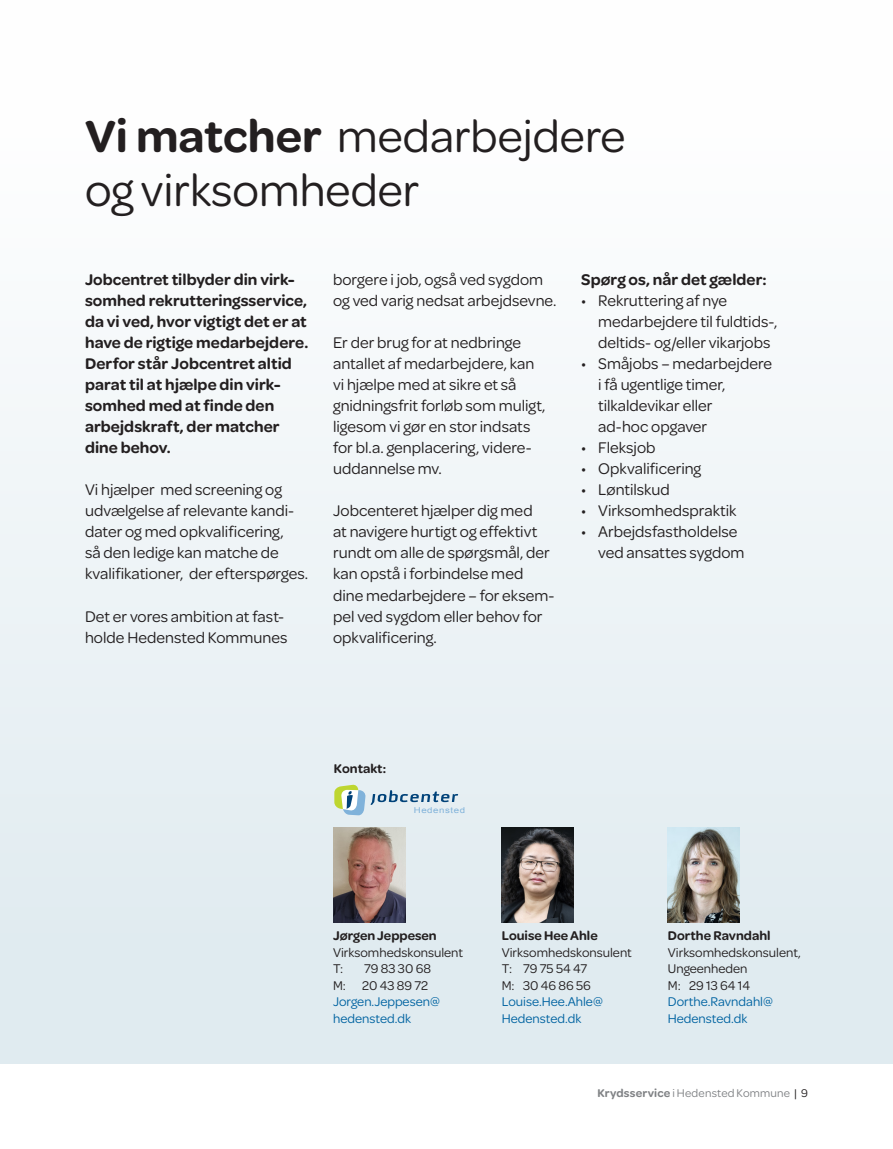
<style>
.page{position:relative;width:893px;height:1149px;background:#fff}
.page>*{position:absolute;margin:0;border:0;box-sizing:border-box;transform-origin:0 0}
.t1{font:48px/54px "Omnes";color:#231f20}
.Brød{font:16.5px/21px "Omnes";color:#231f20}
.Brød-2{font:600 16.5px/21px "Omnes";color:#231f20}
.t2{font:13.5px/16.5px "Omnes";color:#231f20}
.t3{font:13.5px/16.5px "Omnes";color:#0063a1}
.t4{font:600 13.5px "Omnes";color:#231f20}
.t5{font:12px "Omnes";letter-spacing:.015em;color:#808285}
.t6{font:8.1px "Arial";letter-spacing:.06em;color:#80b2da;scale:1.2 1}
.s1{font-weight:600}
.s2{color:#231f20}
</style>
<div class="page">
<div style="left:0;top:0;width:893px;height:1063px;background:linear-gradient(to bottom,#fff,#dde9ee)"></div>
<img style="left:334px;top:827px;width:71px;height:95px">
<img style="left:502px;top:827px;width:71px;height:95px">
<img style="left:668px;top:827px;width:71px;height:95px">
<svg style="left:334px;top:784px;width:124px;height:31px;background:#c6d8d9"></svg>
<p class="t1" style="left:85px;top:106px;width:542px"><span class="s1">Vi matcher</span> medarbejdere og virksomheder</p>
<p class="Brød-2" style="left:85px;top:268px;width:225px">Jobcentret tilbyder din virk&shy;somhed rekrutteringsservice, da vi ved, hvor vigtigt det er at have de rigtige medarbejdere.</p>
<p class="Brød-2" style="left:85px;top:352px;width:208px">Derfor står Jobcentret altid parat til at hjælpe din virk&shy;somhed med at finde den arbejdskraft, der matcher dine behov.</p>
<p class="Brød" style="left:85px;top:478px;width:225px">Vi hjælper med screening og udvælgelse af relevante kandi&shy;dater og med opkvalificering,<br>så den ledige kan matche de kvalifikationer, der efterspørges.</p>
<p class="Brød" style="left:85px;top:604px;width:204px">Det er vores ambition at fast&shy;holde Hedensted Kommunes</p>
<p class="Brød" style="left:333px;top:268px;width:225px">borgere i job, også ved sygdom og ved varig nedsat arbejdsevne.</p>
<p class="Brød" style="left:333px;top:331px;width:214px">Er der brug for at nedbringe antallet af medarbejdere, kan vi hjælpe med at sikre et så gnidningsfrit forløb som muligt, ligesom vi gør en stor indsats for bl.a. genplacering, videre&shy;uddannelse mv.</p>
<p class="Brød" style="left:333px;top:499px;width:223px">Jobcenteret hjælper dig med<br>at navigere hurtigt og effektivt rundt om alle de spørgsmål, der kan opstå i forbindelse med dine medarbejdere – for eksem&shy;pel ved sygdom eller behov for opkvalificering.</p>
<p class="Brød-2" style="left:581px;top:268px;width:187px">Spørg os, når det gælder:</p>
<p class="Brød" style="left:598px;top:289px;width:181px;text-indent:-17px">• Rekruttering af nye medarbejdere til fuldtids-, deltids- og/eller vikarjobs</p>
<p class="Brød" style="left:598px;top:352px;width:175px;text-indent:-17px">• Småjobs – medarbejdere i få ugentlige timer, tilkaldevikar eller<br>ad-hoc opgaver</p>
<p class="Brød" style="left:581px;top:436px;width:76px">• Fleksjob</p>
<p class="Brød" style="left:581px;top:457px;width:122px">• Opkvalificering</p>
<p class="Brød" style="left:581px;top:478px;width:90px">• Løntilskud</p>
<p class="Brød" style="left:581px;top:499px;width:157px">• Virksomhedspraktik</p>
<p class="Brød" style="left:598px;top:520px;width:148px;text-indent:-17px">• Arbejdsfastholdelse ved ansattes sygdom</p>
<p class="t4" style="left:334px;top:758px;width:54px">Kontakt:</p>
<p class="t6" style="left:414px;top:804px;width:44px">Hedensted</p>
<p class="t4" style="left:333px;top:926px;width:105px">Jørgen Jeppesen</p>
<p class="t2" style="left:333px;top:943px;width:132px">Virksomhedskonsulent</p>
<p class="t2" style="left:333px;top:959px;width:12px">T:</p>
<p class="t2" style="left:364px;top:959px;width:68px">79 83 30 68</p>
<p class="t2" style="left:333px;top:976px;width:97px">M: 20 43 89 72</p>
<p class="t3" style="left:333px;top:992px;width:108px">Jorgen.Jeppesen@ hedensted.dk</p>
<p class="t4" style="left:502px;top:926px;width:98px">Louise Hee Ahle</p>
<p class="t2" style="left:502px;top:943px;width:132px">Virksomhedskonsulent</p>
<p class="t2" style="left:502px;top:959px;width:87px">T: 79 75 54 47</p>
<p class="t2" style="left:502px;top:976px;width:91px">M: 30 46 86 56</p>
<p class="t3" style="left:502px;top:992px;width:103px">Louise.Hee.Ahle@<br>Hedensted.dk</p>
<p class="t4" style="left:668px;top:926px;width:104px">Dorthe Ravndahl</p>
<p class="t2" style="left:668px;top:943px;width:134px">Virksomhedskonsulent,<br>Ungeenheden</p>
<p class="t2" style="left:668px;top:976px;width:84px">M: 29 13 64 14</p>
<p class="t3" style="left:668px;top:992px;width:107px">Dorthe.Ravndahl@<br>Hedensted.dk</p>
<p class="t5" style="left:597px;top:1084px;width:212px"><span class="s1">Krydsservice</span> i Hedensted Kommune <span class="s2">| 9</span></p>
</div>
